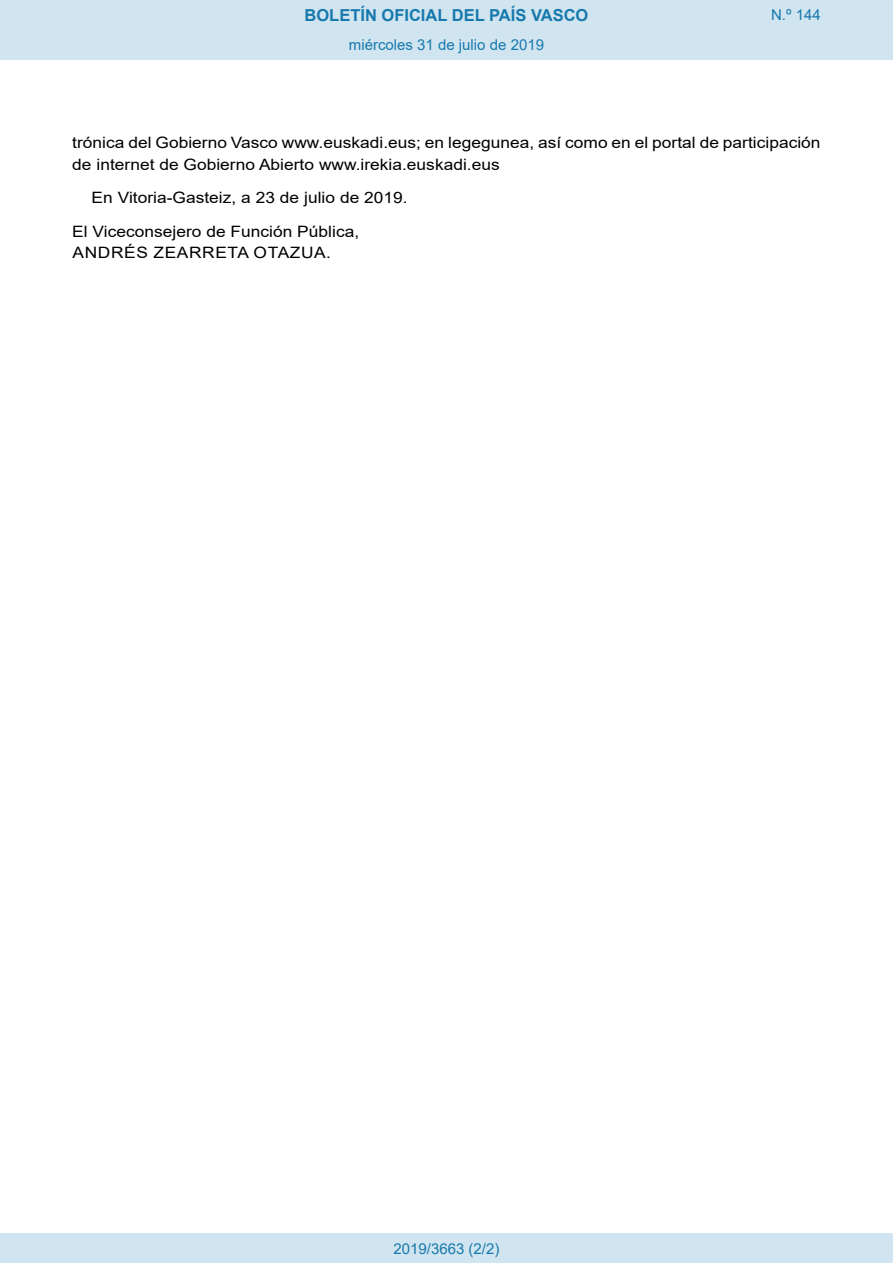
<style>
.page{position:relative;width:893px;height:1263px;background:#fff}
.page>*{position:absolute;margin:0;border:0;box-sizing:border-box;transform-origin:0 0}
.t1{font:700 16.5px "Arial";color:#1879ad}
.BOPVDetalle{font:15.6px/21.5px "Arial";color:#000;scale:1.11 1}
.BOPVFirmaLugFec{font:15.6px "Arial";color:#000;scale:1.11 1}
.BOPVFirmaPuesto{font:15.6px "Arial";color:#000;scale:1.11 1}
.BOPVFirmaNombre{font:15.6px "Arial";letter-spacing:.035em;color:#000;scale:1.11 1}
.Paginacion_Centro{font:15px "Arial";color:#1879ad}
</style>
<div class="page">
<div style="left:0;top:0;width:893px;height:60px;background:#d0e5f0"></div>
<div style="left:0;top:1233px;width:893px;height:30px;background:#d0e5f0"></div>
<p class="t1" style="left:305px;top:3px;width:285px">BOLETÍN OFICIAL DEL PAÍS VASCO</p>
<p class="Paginacion_Centro" style="left:349px;top:35px;width:197px">miércoles 31 de julio de 2019</p>
<p class="Paginacion_Centro" style="left:771px;top:5px;width:51px">N.º 144</p>
<p class="BOPVDetalle" style="left:72px;top:132px;width:676px">trónica del Gobierno Vasco www.euskadi.eus; en legegunea, así como en el portal de participación de internet de Gobierno Abierto www.irekia.euskadi.eus</p>
<p class="BOPVFirmaLugFec" style="left:92px;top:187px;width:286px">En Vitoria-Gasteiz, a 23 de julio de 2019.</p>
<p class="BOPVFirmaPuesto" style="left:72px;top:221px;width:260px">El Viceconsejero de Función Pública,</p>
<p class="BOPVFirmaNombre" style="left:73px;top:242px;width:234px">ANDRÉS ZEARRETA OTAZUA.</p>
<p class="Paginacion_Centro" style="left:393px;top:1238px;width:107px">2019/3663 (2/2)</p>
</div>
